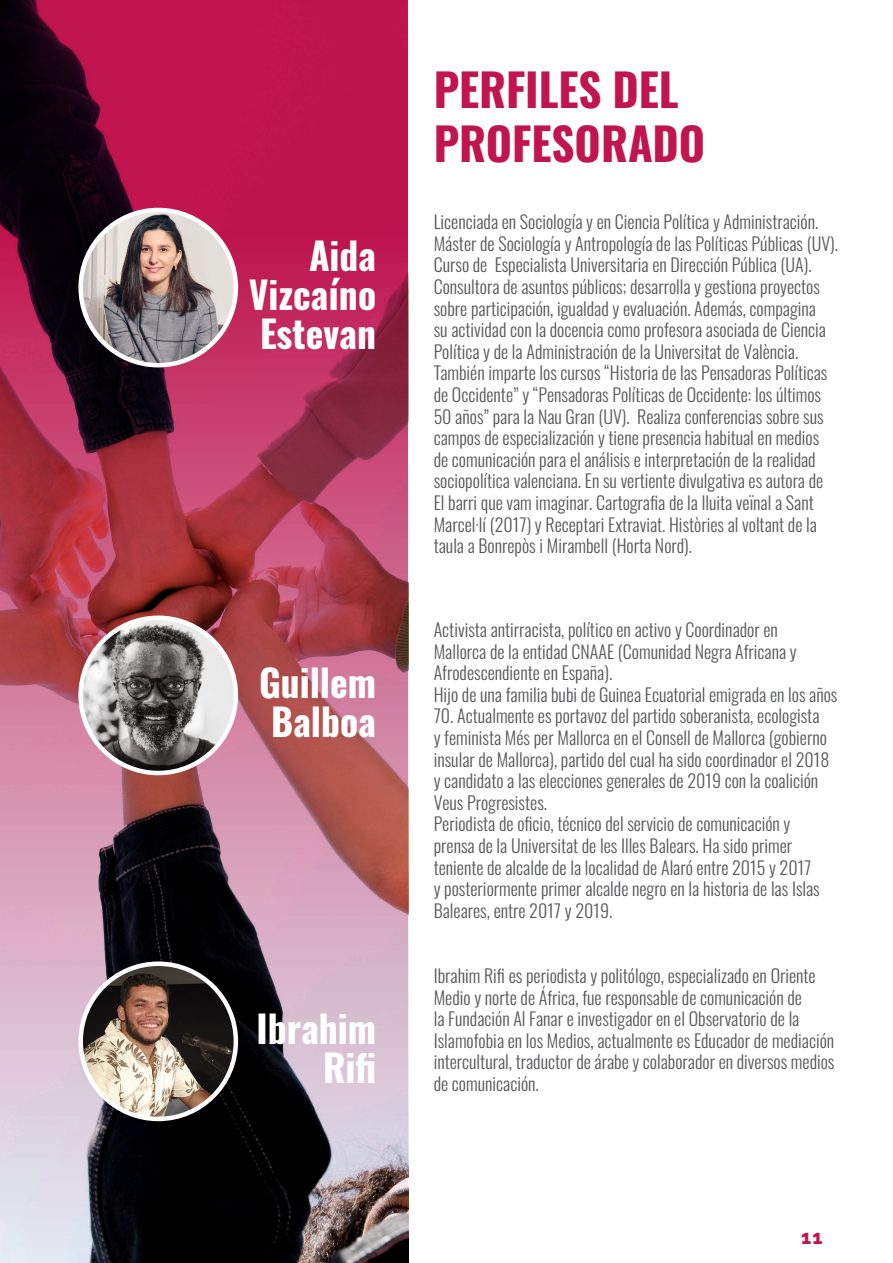
<style>
.page{position:relative;width:893px;height:1263px;background:#fff}
.page>*{position:absolute;margin:0;border:0;box-sizing:border-box;transform-origin:0 0}
.t1{font:700 45px/54px "Oswald";color:#c1154f}
.t2{font:700 37.5px/39px "Oswald";color:#fff;text-align:right}
.t3{font:800 19.5px "Raleway";color:#c1154f}
.t4{font:300 18px/21.6px "Oswald";color:#57585a}
</style>
<div class="page">
<img style="left:0;top:0;width:408px;height:1263px">
<img style="left:81px;top:618px;width:155px;height:155px;border-radius:78px">
<div style="left:78px;top:615px;width:160px;height:160px;border:4px solid #fff;border-radius:50%"></div>
<img style="left:81px;top:210px;width:155px;height:155px;border-radius:78px">
<div style="left:78px;top:208px;width:160px;height:159px;border:4px solid #fff;border-radius:50%"></div>
<img style="left:81px;top:964px;width:155px;height:155px;border-radius:78px">
<div style="left:78px;top:961px;width:160px;height:160px;border:4px solid #fff;border-radius:50%"></div>
<p class="t2" style="left:249px;top:232px;width:129px">Aida<br>Vizcaíno<br>Estevan</p>
<p class="t2" style="left:259px;top:660px;width:119px;text-align:center">Guillem<br>Balboa</p>
<p class="t2" style="left:256px;top:1006px;width:121px">Ibrahim<br>Rifi</p>
<p class="t1" style="left:434px;top:58px;width:273px">PERFILES DEL<br>PROFESORADO</p>
<p class="t4" style="left:434px;top:209px;width:406px">Licenciada en Sociología y en Ciencia Política y Administración.<br>Máster de Sociología y Antropología de las Políticas Públicas (UV).<br>Curso de Especialista Universitaria en Dirección Pública (UA).<br>Consultora de asuntos públicos; desarrolla y gestiona proyectos sobre participación, igualdad y evaluación. Además, compagina<br>su actividad con la docencia como profesora asociada de Ciencia Política y de la Administración de la Universitat de València.<br>También imparte los cursos “Historia de las Pensadoras Políticas de Occidente” y “Pensadoras Políticas de Occidente: los últimos 50 años” para la Nau Gran (UV). Realiza conferencias sobre sus campos de especialización y tiene presencia habitual en medios de comunicación para el análisis e interpretación de la realidad sociopolítica valenciana. En su vertiente divulgativa es autora de El barri que vam imaginar. Cartografia de la lluita veïnal a Sant Marcel·lí (2017) y Receptari Extraviat. Històries al voltant de la taula a Bonrepòs i Mirambell (Horta Nord).</p>
<p class="t4" style="left:434px;top:617px;width:365px">Activista antirracista, político en activo y Coordinador en<br>Mallorca de la entidad CNAAE (Comunidad Negra Africana y<br>Afrodescendiente en España).</p>
<p class="t4" style="left:434px;top:682px;width:405px">Hijo de una familia bubi de Guinea Ecuatorial emigrada en los años</p>
<p class="t4" style="left:434px;top:703px;width:397px">70. Actualmente es portavoz del partido soberanista, ecologista y feminista Més per Mallorca en el Consell de Mallorca (gobierno insular de Mallorca), partido del cual ha sido coordinador el 2018 y candidato a las elecciones generales de 2019 con la coalición Veus Progresistes.</p>
<p class="t4" style="left:434px;top:811px;width:388px">Periodista de oficio, técnico del servicio de comunicación y prensa de la Universitat de les Illes Balears. Ha sido primer teniente de alcalde de la localidad de Alaró entre 2015 y 2017 y posteriormente primer alcalde negro en la historia de las Islas Baleares, entre 2017 y 2019.</p>
<p class="t4" style="left:434px;top:963px;width:402px">Ibrahim Rifi es periodista y politólogo, especializado en Oriente Medio y norte de África, fue responsable de comunicación de<br>la Fundación Al Fanar e investigador en el Observatorio de la Islamofobia en los Medios, actualmente es Educador de mediación intercultural, traductor de árabe y colaborador en diversos medios de comunicación.</p>
<p class="t3" style="left:801px;top:1226px;width:23px">11</p>
</div>
